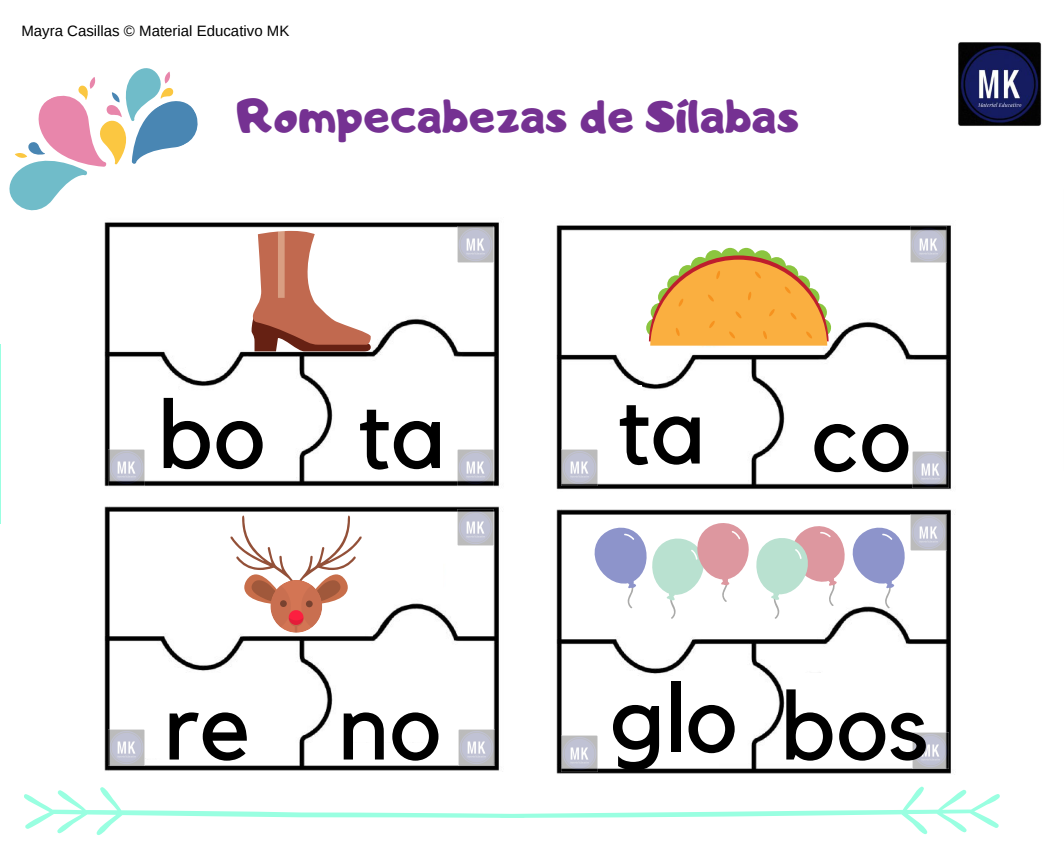
<style>
.page{position:relative;width:1064px;height:851px;background:#fff}
.page>*{position:absolute;margin:0;border:0;box-sizing:border-box;transform-origin:0 0}
.t1{font:96px "Kollektif";color:#000}
.t2{font:48px "Adigiana Toybox";color:#753192}
.t3{font:15px "Arimo";color:#000}
</style>
<div class="page">
<img style="left:957px;top:42px;width:84px;height:84px">
<hr style="left:0;top:344px;width:1px;height:179px;background:#99ffe1">
<img style="left:104px;top:222px;width:395px;height:549px">
<img style="left:457px;top:227px;width:36px;height:36px">
<img style="left:556px;top:225px;width:395px;height:549px">
<img style="left:457px;top:509px;width:36px;height:36px">
<img style="left:910px;top:227px;width:36px;height:36px">
<img style="left:910px;top:514px;width:36px;height:36px">
<div style="left:226px;top:229px;width:140px;height:115px;background:#fff"></div>
<div style="left:673px;top:232px;width:149px;height:112px;background:#fff"></div>
<div style="left:604px;top:520px;width:212px;height:113px;background:#fff"></div>
<div style="left:230px;top:545px;width:212px;height:46px;background:#fff"></div>
<div style="left:162px;top:514px;width:140px;height:116px;background:#fff"></div>
<div style="left:150px;top:391px;width:101px;height:85px;background:#fff"></div>
<div style="left:130px;top:380px;width:48px;height:40px;background:#fff"></div>
<div style="left:334px;top:383px;width:124px;height:85px;background:#fff"></div>
<div style="left:786px;top:392px;width:124px;height:84px;background:#fff"></div>
<div style="left:788px;top:672px;width:123px;height:85px;background:#fff"></div>
<div style="left:345px;top:657px;width:124px;height:85px;background:#fff"></div>
<div style="left:130px;top:672px;width:152px;height:85px;background:#fff"></div>
<div style="left:566px;top:682px;width:152px;height:84px;background:#fff"></div>
<div style="left:581px;top:391px;width:152px;height:85px;background:#fff"></div>
<div style="left:599px;top:385px;width:42px;height:24px;background:#fff"></div>
<img style="left:457px;top:449px;width:36px;height:36px">
<img style="left:108px;top:449px;width:36px;height:36px">
<img style="left:108px;top:729px;width:36px;height:36px">
<img style="left:458px;top:730px;width:36px;height:36px">
<img style="left:561px;top:735px;width:36px;height:36px">
<img style="left:912px;top:732px;width:36px;height:36px">
<img style="left:912px;top:451px;width:36px;height:36px">
<img style="left:561px;top:449px;width:36px;height:36px">
<svg style="left:9px;top:68px;width:197px;height:155px"></svg>
<svg style="left:24px;top:786px;width:976px;height:49px"></svg>
<svg style="left:251px;top:231px;width:119px;height:120px"></svg>
<svg style="left:230px;top:515px;width:131px;height:117px"></svg>
<svg style="left:646px;top:248px;width:185px;height:97px"></svg>
<svg style="left:592px;top:523px;width:314px;height:95px"></svg>
<p class="t3" style="left:21px;top:22px;width:269px">Mayra Casillas © Material Educativo MK</p>
<h2 class="t2" style="left:236px;top:84px;width:563px">Rompecabezas de Sílabas</h2>
<h1 class="t1" style="left:158px;top:390px;width:287px">bo ta</h1>
<h1 class="t1" style="left:617px;top:389px;width:294px">ta co</h1>
<h1 class="t1" style="left:163px;top:681px;width:279px">re no</h1>
<h1 class="t1" style="left:608px;top:678px;width:321px">glo bos</h1>
</div>
